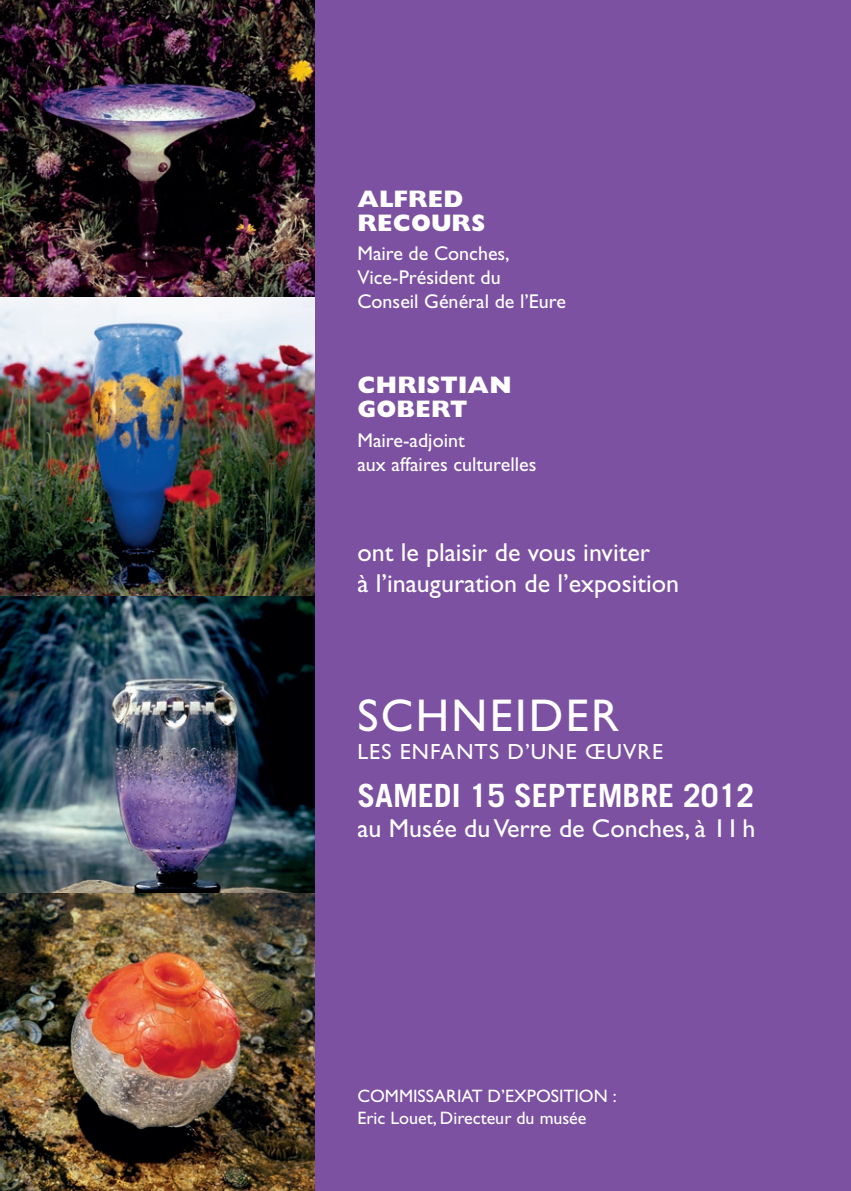
<style>
.page{position:relative;width:851px;height:1191px;background:#fff}
.page>*{position:absolute;margin:0;border:0;box-sizing:border-box;transform-origin:0 0}
.t1{font:46px "Gill Sans";letter-spacing:.05em;color:#fff}
.t2{font:700 32px "Trade Gothic";color:#fff}
.t3{font:26px/31.2px "Gill Sans";color:#fff}
.t4{font:800 24px/24px "Gill Sans";letter-spacing:.01em;color:#fff}
.t5{font:22px "Gill Sans";letter-spacing:.05em;color:#fff}
.t6{font:20px/24px "Gill Sans";color:#fff}
.t7{font:18px/21.6px "Gill Sans";color:#fff}
</style>
<div class="page">
<div style="left:0;top:0;width:850px;height:1191px;background:#7c51a1"></div>
<img style="left:0;top:0;width:315px;height:1191px">
<p class="t4" style="left:357px;top:187px;width:129px">ALFRED<br>RECOURS</p>
<p class="t6" style="left:357px;top:242px;width:210px">Maire de Conches,<br>Vice-Président du<br>Conseil Général de l’Eure</p>
<p class="t4" style="left:357px;top:373px;width:156px">CHRISTIAN<br>GOBERT</p>
<p class="t6" style="left:357px;top:428px;width:180px">Maire-adjoint<br>aux affaires culturelles</p>
<h3 class="t3" style="left:357px;top:537px;width:323px">ont le plaisir de vous inviter<br>à l’inauguration de l’exposition</h3>
<h1 class="t1" style="left:357px;top:689px;width:263px">SCHNEIDER</h1>
<p class="t5" style="left:357px;top:738px;width:307px">LES ENFANTS D’UNE ŒUVRE</p>
<h2 class="t2" style="left:357px;top:775px;width:398px">SAMEDI 15 SEPTEMBRE 2012</h2>
<h3 class="t3" style="left:357px;top:812px;width:399px">au Musée du Verre de Conches, à 11 h</h3>
<p class="t7" style="left:357px;top:1085px;width:261px">COMMISSARIAT D’EXPOSITION :<br>Eric Louet, Directeur du musée</p>
</div>
